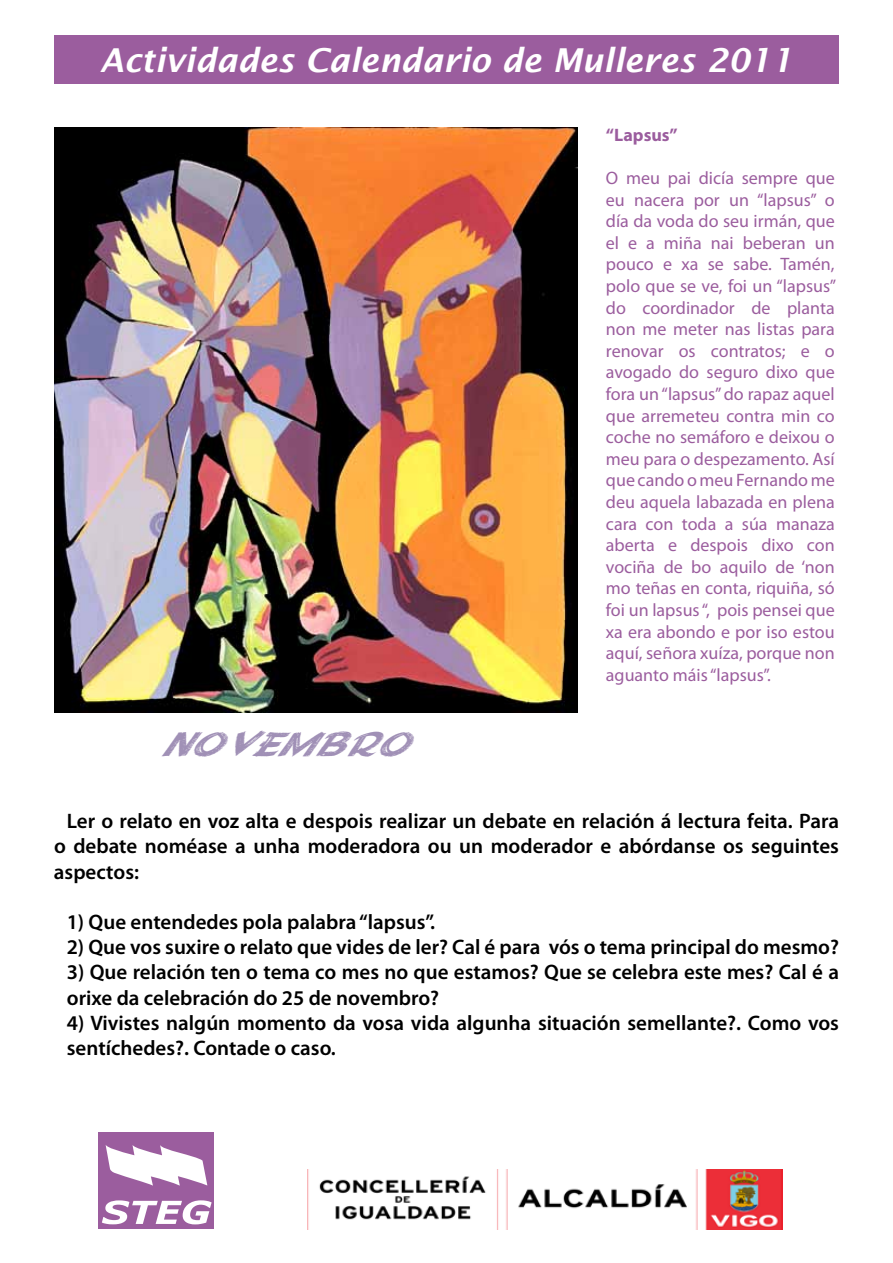
<style>
.page{position:relative;width:893px;height:1263px;background:#fff}
.page>*{position:absolute;margin:0;border:0;box-sizing:border-box;transform-origin:0 0}
.t1{font:italic 600 33px "Lucida Sans";color:#fff}
.t2{font:italic 31.5px "Holmes Titling";color:#a090b6;scale:1.25 1}
.t3{font:600 21px/25.2px "Myriad Pro";color:#000}
.t4{font:18px/21.6px "Myriad Pro";color:#9b5d9e;text-align:justify}
.t5{font:700 18px "Myriad Pro";color:#9b5d9e}
</style>
<div class="page">
<div style="left:54px;top:36px;width:785px;height:48px;background:#9b5d9e"></div>
<div style="left:99px;top:1132px;width:115px;height:97px;background:#9b5d9e"></div>
<svg style="left:102px;top:1200px;width:110px;height:24px"></svg>
<svg style="left:106px;top:1145px;width:101px;height:40px"></svg>
<img style="left:307px;top:1169px;width:475px;height:60px">
<img style="left:55px;top:127px;width:522px;height:585px">
<h1 class="t1" style="left:100px;top:41px;width:695px">Actividades Calendario de Mulleres 2011</h1>
<h2 class="t2" style="left:160px;top:726px;width:221px">NOVEMBRO</h2>
<p class="t5" style="left:606px;top:123px;width:73px">“Lapsus”</p>
<p class="t4" style="left:606px;top:167px;width:232px">O meu pai dicía sempre que eu nacera por un “lapsus” o día da voda do seu irmán, que el e a miña nai beberan un pouco e xa se sabe. Tamén, polo que se ve, foi un “lapsus” do coordinador de planta non me meter nas listas para renovar os contratos; e o avogado do seguro dixo que fora un “lapsus” do rapaz aquel que arremeteu contra min co coche no semáforo e deixou o meu para o despezamento. Así que cando o meu Fernando me deu aquela labazada en plena cara con toda a súa manaza aberta e despois dixo con vociña de bo aquilo de ‘non mo teñas en conta, riquiña, só foi un lapsus “, pois pensei que xa era abondo e por iso estou aquí, señora xuíza, porque non aguanto máis “lapsus”.</p>
<p class="t3" style="left:54px;top:808px;width:787px;text-align:justify;text-indent:13px">Ler o relato en voz alta e despois realizar un debate en relación á lectura feita. Para o debate noméase a unha moderadora ou un moderador e abórdanse os seguintes aspectos:</p>
<p class="t3" style="left:67px;top:909px;width:370px">1) Que entendedes pola palabra “lapsus”.</p>
<p class="t3" style="left:67px;top:934px;width:774px">2) Que vos suxire o relato que vides de ler? Cal é para vós o tema principal do mesmo?</p>
<p class="t3" style="left:67px;top:959px;width:774px">3) Que relación ten o tema co mes no que estamos? Que se celebra este mes? Cal é a orixe da celebración do 25 de novembro?</p>
<p class="t3" style="left:67px;top:1010px;width:774px">4) Vivistes nalgún momento da vosa vida algunha situación semellante?. Como vos sentíchedes?. Contade o caso.</p>
</div>
